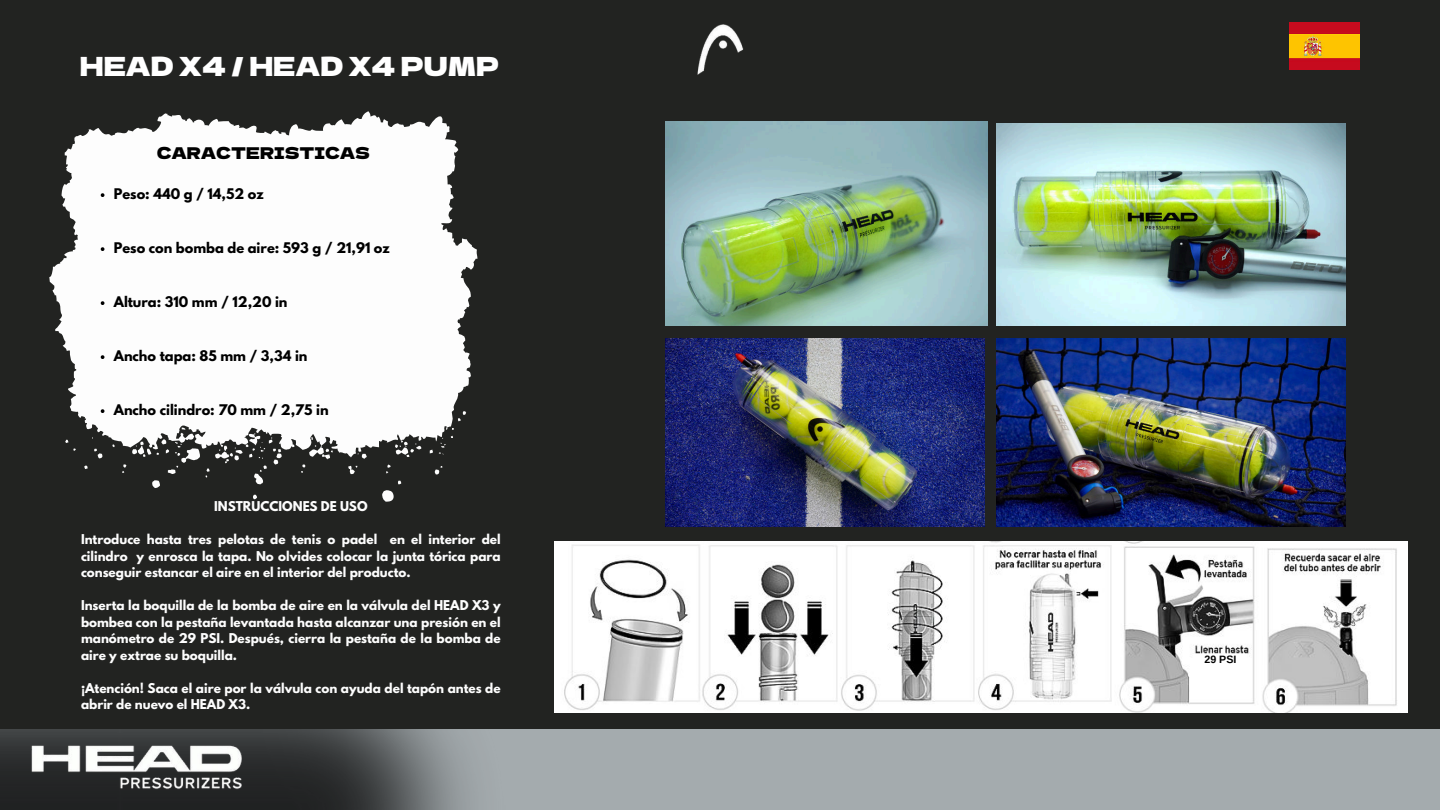
<style>
.page{position:relative;width:1440px;height:810px;background:#222321}
.page>*{position:absolute;margin:0;border:0;box-sizing:border-box;transform-origin:0 0}
.t1{font:26px "Dela Gothic One";color:#fff}
.t2{font:16px "Dela Gothic One";color:#000}
.t3{font:700 13px "League Spartan";color:#000}
.t4{font:700 12px/16.5px "League Spartan";color:#fdfdfd;text-align:justify}
.t5{font:700 10.6px "Arimo";color:#000}
</style>
<div class="page">
<svg style="left:0;top:729px;width:1440px;height:81px;background:#8e9497"></svg>
<img style="left:27px;top:729px;width:219px;height:67px">
<img style="left:697px;top:24px;width:47px;height:51px">
<img style="left:1290px;top:23px;width:69px;height:46px">
<svg style="left:49px;top:111px;width:428px;height:391px;fill:#fdfdfd"></svg>
<img style="left:554px;top:542px;width:854px;height:171px">
<div style="left:1194px;top:654px;width:53px;height:20px;background:#fff"></div>
<svg style="left:101px;top:193px;width:3px;height:4px"></svg>
<svg style="left:101px;top:247px;width:3px;height:4px"></svg>
<svg style="left:101px;top:301px;width:3px;height:4px"></svg>
<svg style="left:101px;top:355px;width:3px;height:4px"></svg>
<svg style="left:101px;top:409px;width:3px;height:4px"></svg>
<img style="left:665px;top:122px;width:322px;height:204px">
<img style="left:996px;top:338px;width:349px;height:189px">
<img style="left:996px;top:123px;width:349px;height:203px">
<img style="left:665px;top:338px;width:319px;height:189px">
<h1 class="t1" style="left:80px;top:46px;width:421px">HEAD X4 / HEAD X4 PUMP</h1>
<h2 class="t2" style="left:157px;top:141px;width:215px">CARACTERISTICAS</h2>
<p class="t3" style="left:114px;top:184px;width:151px">Peso: 440 g / 14,52 oz</p>
<p class="t3" style="left:114px;top:238px;width:277px">Peso con bomba de aire: 593 g / 21,91 oz</p>
<p class="t3" style="left:114px;top:292px;width:175px">Altura: 310 mm / 12,20 in</p>
<p class="t3" style="left:114px;top:346px;width:195px">Ancho tapa: 85 mm / 3,34 in</p>
<p class="t3" style="left:114px;top:400px;width:216px">Ancho cilindro: 70 mm / 2,75 in</p>
<p class="t4" style="left:214px;top:498px;width:155px">INSTRUCCIONES DE USO</p>
<p class="t4" style="left:81px;top:531px;width:421px">Introduce hasta tres pelotas de tenis o padel en el interior del cilindro y enrosca la tapa. No olvides colocar la junta tórica para conseguir estancar el aire en el interior del producto.</p>
<p class="t4" style="left:81px;top:597px;width:421px">Inserta la boquilla de la bomba de aire en la válvula del HEAD X3 y bombea con la pestaña levantada hasta alcanzar una presión en el manómetro de 29 PSI. Después, cierra la pestaña de la bomba de aire y extrae su boquilla.</p>
<p class="t4" style="left:81px;top:679px;width:421px">¡Atención! Saca el aire por la válvula con ayuda del tapón antes de abrir de nuevo el HEAD X3.</p>
<p class="t5" style="left:1205px;top:652px;width:33px">29 PSI</p>
</div>
